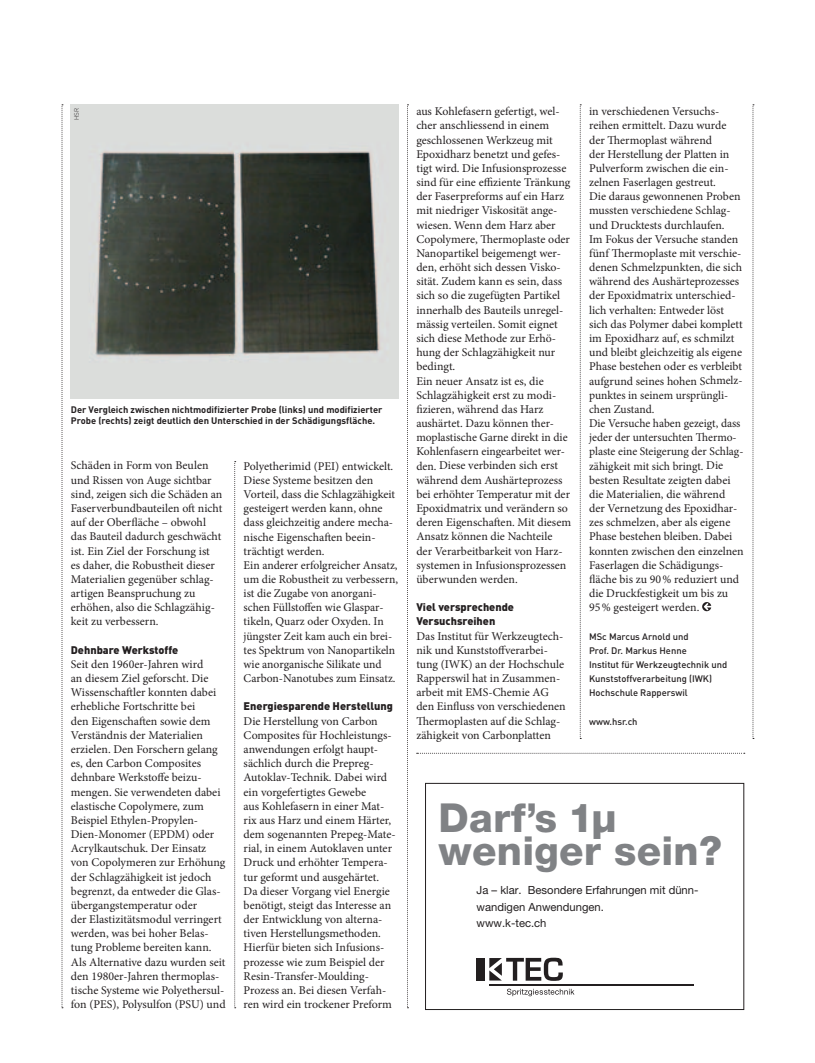
<style>
.page{position:relative;width:815px;height:1063px;background:#fff}
.page>*{position:absolute;margin:0;border:0;box-sizing:border-box;transform-origin:0 0}
.t1{font:800 40px/32.5px "Helvetica Neue LT";letter-spacing:.005em;color:#808285}
.t2{font:11.88px/14.1px "Minion Pro";color:#231f20}
.t3{font:11.25px/16.2px "Helvetica Neue LT";color:#231f20}
.t4{font:900 11px/14.1px "DIN";color:#231f20}
.t5{font:700 9.38px/11.2px "DIN";color:#231f20}
.t6{font:500 9.38px/14.1px "DIN";color:#231f20}
.t7{font:300 6.25px "DIN";color:#231f20}
</style>
<div class="page">
<svg style="left:62px;top:105px;width:1px;height:903px"></svg>
<svg style="left:234px;top:461px;width:2px;height:547px"></svg>
<svg style="left:407px;top:105px;width:1px;height:903px"></svg>
<svg style="left:417px;top:753px;width:328px;height:1px"></svg>
<svg style="left:753px;top:105px;width:1px;height:634px"></svg>
<svg style="left:580px;top:105px;width:1px;height:634px"></svg>
<svg style="left:476px;top:957px;width:218px;height:40px"></svg>
<hr style="left:489px;top:985px;width:204px;height:1px;background:#231f20">
<div style="left:477px;top:958px;width:8px;height:23px;background:#231f20"></div>
<svg style="left:507px;top:989px;width:67px;height:7px"></svg>
<svg style="left:489px;top:958px;width:74px;height:23px"></svg>
<div style="left:425px;top:783px;width:319px;height:227px;border:1px solid #231f20"></div>
<svg style="left:702px;top:602px;width:9px;height:9px"></svg>
<img style="left:71px;top:105px;width:328px;height:294px">
<p class="t7" style="left:73px;top:120px;width:14px;rotate:-90deg">HSR</p>
<p class="t5" style="left:71px;top:403px;width:313px">Der Vergleich zwischen nichtmodifizierter Probe (links) und modifizierter<br>Probe (rechts) zeigt deutlich den Unterschied in der Schädigungsfläche.</p>
<p class="t2" style="left:71px;top:459px;width:153px">Schäden in Form von Beulen und Rissen von Auge sichtbar sind, zeigen sich die Schäden an<br>Faserverbundbauteilen oft nicht auf der Oberfläche – obwohl das Bauteil dadurch geschwächt ist. Ein Ziel der Forschung ist<br>es daher, die Robustheit dieser<br>Materialien gegenüber schlag&shy;artigen Beanspruchung zu erhöhen, also die Schlagzähig&shy;keit zu verbessern.</p>
<p class="t4" style="left:71px;top:642px;width:109px">Dehnbare Werkstoffe</p>
<p class="t2" style="left:71px;top:657px;width:156px">Seit den 1960er-Jahren wird<br>an diesem Ziel geforscht. Die<br>Wissenschaftler konnten dabei erhebliche Fortschritte bei<br>den Eigenschaften sowie dem<br>Verständnis der Materialien erzielen. Den Forschern gelang es, den Carbon Composites dehnbare Werkstoffe beizu&shy;mengen. Sie verwendeten dabei elastische Copolymere, zum<br>Beispiel Ethylen-Propylen-<br>Dien-Monomer (EPDM) oder<br>Acrylkautschuk. Der Einsatz von Copolymeren zur Erhöhung der Schlagzähigkeit ist jedoch begrenzt, da entweder die Glas&shy;übergangstemperatur oder<br>der Elastizitätsmodul verringert werden, was bei hoher Belas&shy;tung Probleme bereiten kann.<br>Als Alternative dazu wurden seit den 1980er-Jahren thermoplas&shy;tische Systeme wie Polyethersul&shy;fon (PES), Polysulfon (PSU) und</p>
<p class="t2" style="left:244px;top:459px;width:156px">Polyetherimid (PEI) entwickelt.<br>Diese Systeme besitzen den<br>Vorteil, dass die Schlagzähigkeit gesteigert werden kann, ohne dass gleichzeitig andere mecha&shy;nische Eigenschaften beein&shy;trächtigt werden.<br>Ein anderer erfolgreicher Ansatz, um die Robustheit zu verbessern, ist die Zugabe von anorgani&shy;schen Füllstoffen wie Glaspar&shy;tikeln, Quarz oder Oxyden. In jüngster Zeit kam auch ein brei&shy;tes Spektrum von Nanopartikeln wie anorganische Silikate und<br>Carbon-Nanotubes zum Einsatz.</p>
<p class="t4" style="left:244px;top:699px;width:151px">Energiesparende Herstellung</p>
<p class="t2" style="left:244px;top:714px;width:154px">Die Herstellung von Carbon<br>Composites für Hochleistungs&shy;anwendungen erfolgt haupt&shy;sächlich durch die Prepreg-<br>Autoklav-Technik. Dabei wird ein vorgefertigtes Gewebe<br>aus Kohlefasern in einer Mat&shy;rix aus Harz und einem Härter, dem sogenannten Prepeg-Mate&shy;rial, in einem Autoklaven unter<br>Druck und erhöhter Tempera&shy;tur geformt und ausgehärtet.<br>Da dieser Vorgang viel Energie benötigt, steigt das Interesse an der Entwicklung von alterna&shy;tiven Herstellungsmethoden.<br>Hierfür bieten sich Infusions&shy;prozesse wie zum Beispiel der<br>Resin-Transfer-Moulding-<br>Prozess an. Bei diesen Verfah&shy;ren wird ein trockener Preform</p>
<p class="t2" style="left:416px;top:104px;width:156px">aus Kohlefasern gefertigt, wel&shy;cher anschliessend in einem geschlossenen Werkzeug mit<br>Epoxidharz benetzt und gefes&shy;tigt wird. Die Infusionsprozesse sind für eine effiziente Tränkung der Faserpreforms auf ein Harz mit niedriger Viskosität ange&shy;wiesen. Wenn dem Harz aber<br>Copolymere, Thermoplaste oder<br>Nanopartikel beigemengt wer&shy;den, erhöht sich dessen Visko&shy;sität. Zudem kann es sein, dass sich so die zugefügten Partikel innerhalb des Bauteils unregel&shy;mässig verteilen. Somit eignet sich diese Methode zur Erhö&shy;hung der Schlagzähigkeit nur bedingt.<br>Ein neuer Ansatz ist es, die<br>Schlagzähigkeit erst zu modi&shy;fizieren, während das Harz aushärtet. Dazu können ther&shy;moplastische Garne direkt in die<br>Kohlenfasern eingearbeitet wer&shy;den. Diese verbinden sich erst während dem Aushärteprozess bei erhöhter Temperatur mit der<br>Epoxidmatrix und verändern so deren Eigenschaften. Mit diesem<br>Ansatz können die Nachteile<br>der Verarbeitbarkeit von Harz&shy;systemen in Infusionsprozessen überwunden werden.</p>
<p class="t4" style="left:416px;top:600px;width:99px">Viel versprechende<br>Versuchsreihen</p>
<p class="t2" style="left:416px;top:629px;width:151px">Das Institut für Werkzeugtech&shy;nik und Kunststoffverarbei&shy;tung (IWK) an der Hochschule<br>Rapperswil hat in Zusammen&shy;arbeit mit EMS-Chemie AG den Einfluss von verschiedenen<br>Thermoplasten auf die Schlag&shy;zähigkeit von Carbonplatten</p>
<p class="t2" style="left:589px;top:104px;width:156px">in verschiedenen Versuchs&shy;reihen ermittelt. Dazu wurde der Thermoplast während<br>der Herstellung der Platten in<br>Pulverform zwischen die ein&shy;zelnen Faserlagen gestreut.<br>Die daraus gewonnenen Proben mussten verschiedene Schlag&shy;und Drucktests durchlaufen.<br>Im Fokus der Versuche standen fünf Thermoplaste mit verschie&shy;denen Schmelzpunkten, die sich während des Aushärteprozesses der Epoxidmatrix unterschied&shy;lich verhalten: Entweder löst sich das Polymer dabei komplett im Epoxidharz auf, es schmilzt und bleibt gleichzeitig als eigene<br>Phase bestehen oder es verbleibt aufgrund seines hohen Schmelz&shy;punktes in seinem ursprüngli&shy;chen Zustand.<br>Die Versuche haben gezeigt, dass jeder der untersuchten Thermo&shy;plaste eine Steigerung der Schlag&shy;zähigkeit mit sich bringt. Die besten Resultate zeigten dabei die Materialien, die während der Vernetzung des Epoxidhar&shy;zes schmelzen, aber als eigene<br>Phase bestehen bleiben. Dabei konnten zwischen den einzelnen<br>Faserlagen die Schädigungs&shy;fläche bis zu 90% reduziert und die Druckfestigkeit um bis zu<br>95% gesteigert werden.</p>
<p class="t6" style="left:589px;top:629px;width:140px">MSc Marcus Arnold und<br>Prof. Dr. Markus Henne<br>Institut für Werkzeugtechnik und<br>Kunststoffverarbeitung (IWK)<br>Hochschule Rapperswil</p>
<p class="t6" style="left:589px;top:714px;width:50px">www.hsr.ch</p>
<h1 class="t1" style="left:439px;top:802px;width:285px">Darf’s 1µ weniger sein?</h1>
<p class="t3" style="left:477px;top:882px;width:223px">Ja – klar. Besondere Erfahrungen mit dünn&shy;wandigen Anwendungen.<br>www.k-tec.ch</p>
</div>
